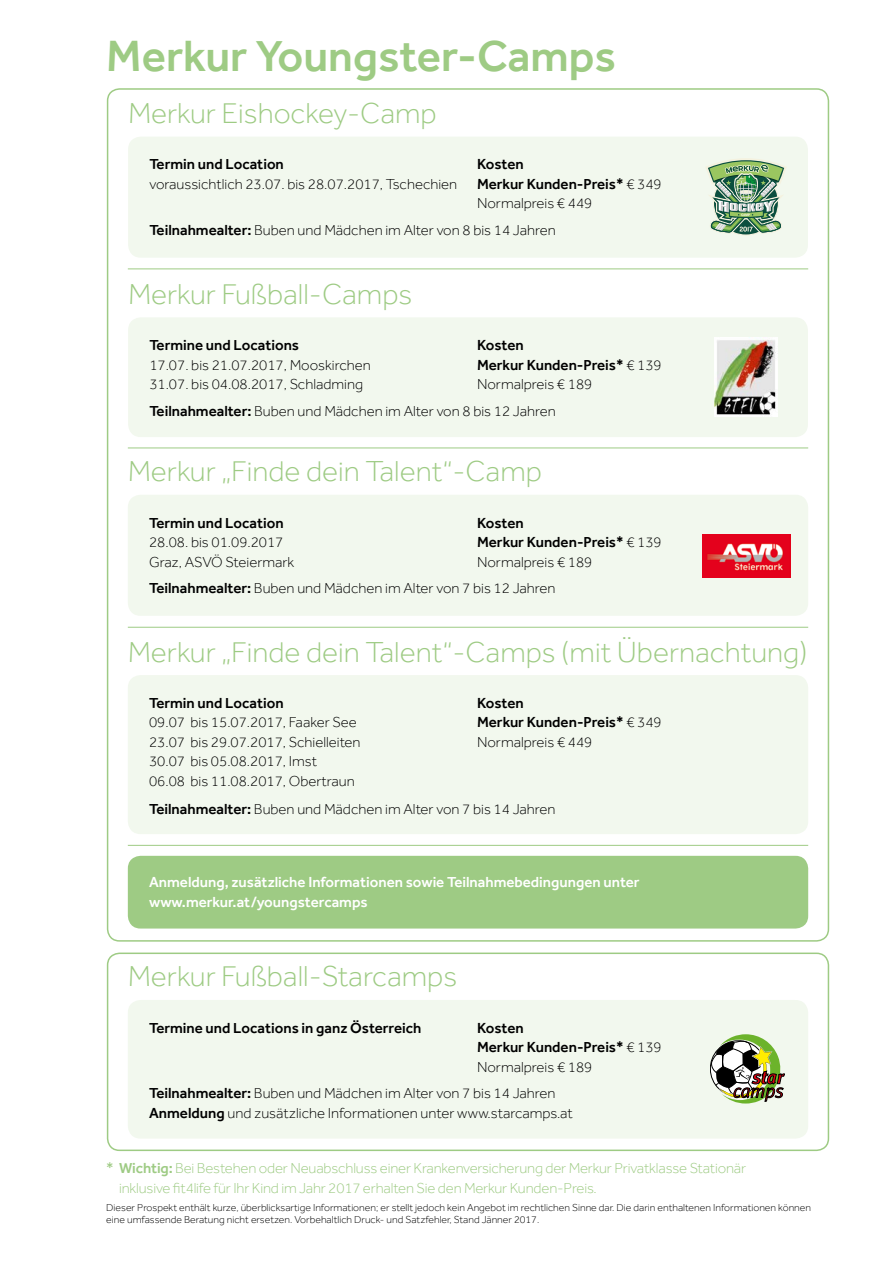
<style>
.page{position:relative;width:893px;height:1263px;background:#fff}
.page>*{position:absolute;margin:0;border:0;box-sizing:border-box;transform-origin:0 0}
.t1{font:500 45px "Effra";color:#9ecb84}
.t2{font:300 30px "Effra";color:#9ecb84}
.t3{font:300 15px/19.5px "Effra";color:#000}
.t4{font:500 15px/19.5px "Effra";color:#000}
.t5{font:300 15px/19.5px "Effra";letter-spacing:-.01em;color:#9ecb84}
.t6{font:500 15px/19.5px "Effra";color:#fff}
.t7{font:300 10.5px/12px "Effra";color:#000}
.s1{font-weight:300}
.s2{font-weight:500}
.s3{font-weight:400}
</style>
<div class="page">
<hr style="left:128px;top:268px;width:680px;height:1px;background:#9ecb84">
<hr style="left:128px;top:448px;width:680px;height:1px;background:#9ecb84">
<hr style="left:128px;top:627px;width:680px;height:1px;background:#9ecb84">
<hr style="left:128px;top:845px;width:680px;height:1px;background:#9ecb84">
<div style="left:128px;top:856px;width:680px;height:72px;background:#9ecb84;border-radius:13px"></div>
<div style="left:128px;top:137px;width:680px;height:121px;background:#f2f8ee;border-radius:13px"></div>
<div style="left:128px;top:317px;width:680px;height:120px;background:#f2f8ee;border-radius:13px"></div>
<div style="left:128px;top:675px;width:680px;height:159px;background:#f2f8ee;border-radius:13px"></div>
<div style="left:128px;top:1000px;width:680px;height:138px;background:#f2f8ee;border-radius:13px"></div>
<div style="left:107px;top:952px;width:722px;height:199px;border:2px solid #9ecb84;border-radius:12px"></div>
<svg style="left:706px;top:158px;width:81px;height:76px"></svg>
<img style="left:715px;top:338px;width:63px;height:79px">
<div style="left:128px;top:495px;width:680px;height:121px;background:#f2f8ee;border-radius:13px"></div>
<img style="left:702px;top:534px;width:88px;height:44px">
<svg style="left:710px;top:1034px;width:75px;height:69px"></svg>
<h1 class="t1" style="left:106px;top:29px;width:511px">Merkur Youngster-Camps</h1>
<h2 class="t2" style="left:128px;top:96px;width:310px">Merkur Eishockey-Camp</h2>
<p class="t4" style="left:149px;top:154px;width:136px">Termin und Location</p>
<p class="t3" style="left:149px;top:174px;width:309px">voraussichtlich 23.07. bis 28.07.2017, Tschechien</p>
<p class="t4" style="left:477px;top:154px;width:186px">Kosten<br>Merkur Kunden-Preis* <span class="s1">€ 349<br>Normalpreis € 449</span></p>
<p class="t3" style="left:149px;top:220px;width:408px"><span class="s2">Teilnahmealter:</span> Buben und Mädchen im Alter von 8 bis 14 Jahren</p>
<h2 class="t2" style="left:128px;top:277px;width:286px">Merkur Fußball-Camps</h2>
<p class="t4" style="left:149px;top:335px;width:151px">Termine und Locations</p>
<p class="t3" style="left:149px;top:355px;width:223px">17.07. bis 21.07.2017, Mooskirchen<br>31.07. bis 04.08.2017, Schladming</p>
<p class="t4" style="left:477px;top:335px;width:186px">Kosten<br>Merkur Kunden-Preis* <span class="s1">€ 139<br>Normalpreis € 189</span></p>
<p class="t3" style="left:149px;top:401px;width:408px"><span class="s2">Teilnahmealter:</span> Buben und Mädchen im Alter von 8 bis 12 Jahren</p>
<h2 class="t2" style="left:128px;top:454px;width:416px">Merkur „Finde dein Talent“-Camp</h2>
<p class="t4" style="left:149px;top:513px;width:136px">Termin und Location</p>
<p class="t3" style="left:149px;top:532px;width:147px">28.08. bis 01.09.2017<br>Graz, ASVÖ Steiermark</p>
<p class="t4" style="left:477px;top:513px;width:186px">Kosten<br>Merkur Kunden-Preis* <span class="s1">€ 139<br>Normalpreis € 189</span></p>
<p class="t3" style="left:149px;top:579px;width:408px"><span class="s2">Teilnahmealter:</span> Buben und Mädchen im Alter von 7 bis 12 Jahren</p>
<h2 class="t2" style="left:128px;top:635px;width:681px">Merkur „Finde dein Talent“-Camps (mit Übernachtung)</h2>
<p class="t4" style="left:149px;top:693px;width:136px">Termin und Location</p>
<p class="t3" style="left:149px;top:712px;width:213px">09.07 bis 15.07.2017, Faaker See<br>23.07 bis 29.07.2017, Schielleiten<br>30.07 bis 05.08.2017, Imst<br>06.08 bis 11.08.2017, Obertraun</p>
<p class="t4" style="left:477px;top:693px;width:186px">Kosten<br>Merkur Kunden-Preis* <span class="s1">€ 349<br>Normalpreis € 449</span></p>
<p class="t3" style="left:149px;top:799px;width:408px"><span class="s2">Teilnahmealter:</span> Buben und Mädchen im Alter von 7 bis 14 Jahren</p>
<p class="t6" style="left:149px;top:872px;width:492px">Anmeldung, zusätzliche Informationen sowie Teilnahmebedingungen unter www.merkur.at/youngstercamps</p>
<h2 class="t2" style="left:128px;top:959px;width:331px">Merkur Fußball-Starcamps</h2>
<p class="t4" style="left:149px;top:1018px;width:274px">Termine und Locations in ganz Österreich</p>
<p class="t4" style="left:477px;top:1018px;width:186px">Kosten<br>Merkur Kunden-Preis* <span class="s1">€ 139<br>Normalpreis € 189</span></p>
<p class="t3" style="left:149px;top:1084px;width:425px"><span class="s2">Teilnahmealter:</span> Buben und Mädchen im Alter von 7 bis 14 Jahren<br><span class="s2">Anmeldung</span> und zusätzliche Informationen unter www.starcamps.at</p>
<p class="t5" style="left:119px;top:1158px;width:629px;text-indent:-13px"><span class="s3">*</span> <span class="s2">Wichtig:</span> Bei Bestehen oder Neuabschluss einer Krankenversicherung der Merkur Privatklasse Stationär inklusive fit4life für Ihr Kind im Jahr 2017 erhalten Sie den Merkur Kunden-Preis.</p>
<p class="t7" style="left:106px;top:1202px;width:706px">Dieser Prospekt enthält kurze, überblicksartige Informationen; er stellt jedoch kein Angebot im rechtlichen Sinne dar. Die darin enthaltenen Informationen können eine umfassende Beratung nicht ersetzen. Vorbehaltlich Druck- und Satzfehler, Stand Jänner 2017.</p>
</div>
